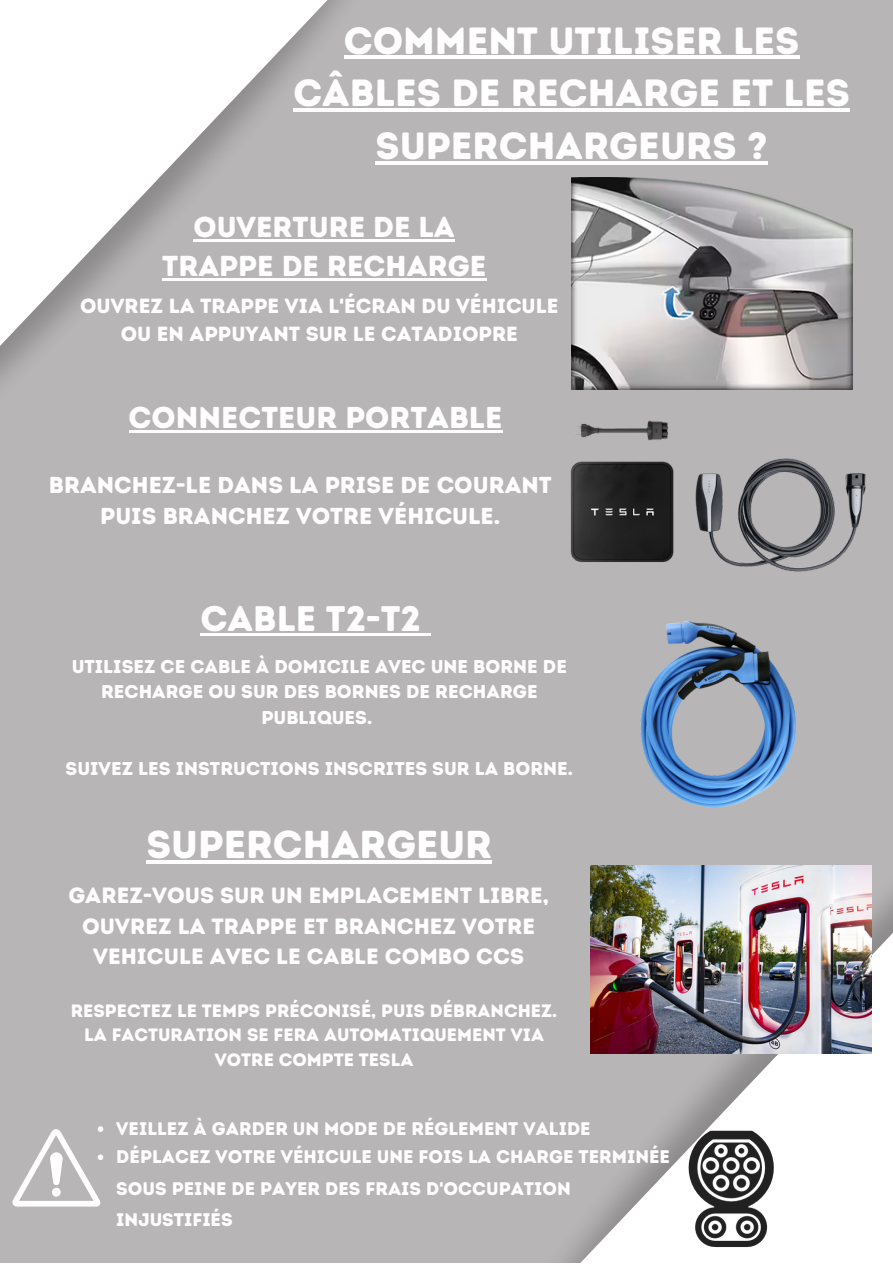
<style>
.page{position:relative;width:893px;height:1264px;background:#fff}
.page>*{position:absolute;margin:0;border:0;box-sizing:border-box;transform-origin:0 0}
.t1{font:38.85px "Intro Rust Base";color:#fff}
.t2{font:37.95px/52.7px "Intro Rust Base";color:#fff;text-align:center}
.t3{font:35.55px "Intro Rust Base";color:#fff}
.t4{font:30.15px "Intro Rust Base";color:#fff}
.t5{font:28.8px/39.2px "Intro Rust Base";color:#fff;text-align:center}
.t6{font:23.1px/31.7px "Intro Rust Base";color:#fff;text-align:center}
.t7{font:22.05px/30.5px "Intro Rust Base";color:#fff;text-align:center}
.t8{font:20.4px/28.2px "Intro Rust Base";color:#fff;text-align:center}
.t9{font:18.6px/25.5px "Intro Rust Base";color:#fff;text-align:center}
.t10{font:18.3px/28px "Intro Rust Base";color:#fff}
.t11{font:18px/24.6px "Intro Rust Base";color:#fff;text-align:center}
</style>
<div class="page">
<div style="left:0;top:0;width:892px;height:1262px;background:#b8b5b6"></div>
<svg style="left:0;top:0;width:444px;height:433px"></svg>
<svg style="left:463px;top:863px;width:429px;height:399px"></svg>
<img style="left:571px;top:178px;width:281px;height:211px">
<img style="left:570px;top:420px;width:296px;height:152px">
<img style="left:640px;top:621px;width:156px;height:187px">
<img style="left:590px;top:865px;width:281px;height:188px">
<img style="left:686px;top:1128px;width:89px;height:120px">
<hr style="left:344px;top:56px;width:455px;height:3px;background:#fff">
<hr style="left:293px;top:108px;width:556px;height:3px;background:#fff">
<hr style="left:375px;top:161px;width:392px;height:3px;background:#fff">
<hr style="left:128px;top:430px;width:374px;height:2px;background:#fff">
<hr style="left:200px;top:633px;width:221px;height:3px;background:#fff">
<svg style="left:421px;top:633px;width:9px;height:3px"></svg>
<hr style="left:193px;top:239px;width:262px;height:3px;background:#fff">
<hr style="left:162px;top:278px;width:324px;height:3px;background:#fff">
<hr style="left:146px;top:860px;width:346px;height:3px;background:#fff">
<svg style="left:12px;top:1126px;width:91px;height:80px"></svg>
<h2 class="t2" style="left:293px;top:14px;width:558px">COMMENT UTILISER LES<br>CÂBLES DE RECHARGE ET LES<br>SUPERCHARGEURS ?</h2>
<h3 class="t5" style="left:162px;top:207px;width:325px">OUVERTURE DE LA<br>TRAPPE DE RECHARGE</h3>
<p class="t8" style="left:80px;top:291px;width:480px">OUVREZ LA TRAPPE VIA L'ÉCRAN DU VÉHICULE<br>OU EN APPUYANT SUR LE CATADIOPRE</p>
<h3 class="t4" style="left:128px;top:399px;width:375px">CONNECTEUR PORTABLE</h3>
<p class="t6" style="left:49px;top:468px;width:504px">BRANCHEZ-LE DANS LA PRISE DE COURANT<br>PUIS BRANCHEZ VOTRE VÉHICULE.</p>
<h3 class="t3" style="left:200px;top:597px;width:222px">CABLE T2-T2</h3>
<p class="t9" style="left:72px;top:653px;width:497px">UTILISEZ CE CABLE À DOMICILE AVEC UNE BORNE DE<br>RECHARGE OU SUR DES BORNES DE RECHARGE<br>PUBLIQUES.</p>
<p class="t9" style="left:66px;top:755px;width:509px">SUIVEZ LES INSTRUCTIONS INSCRITES SUR LA BORNE.</p>
<h1 class="t1" style="left:146px;top:821px;width:347px">SUPERCHARGEUR</h1>
<p class="t7" style="left:68px;top:880px;width:482px">GAREZ-VOUS SUR UN EMPLACEMENT LIBRE,<br>OUVREZ LA TRAPPE ET BRANCHEZ VOTRE<br>VEHICULE AVEC LE CABLE COMBO CCS</p>
<p class="t11" style="left:71px;top:997px;width:488px">RESPECTEZ LE TEMPS PRÉCONISÉ, PUIS DÉBRANCHEZ.<br>LA FACTURATION SE FERA AUTOMATIQUEMENT VIA<br>VOTRE COMPTE TESLA</p>
<p class="t10" style="left:116px;top:1114px;width:555px">VEILLEZ À GARDER UN MODE DE RÉGLEMENT VALIDE<br>DÉPLACEZ VOTRE VÉHICULE UNE FOIS LA CHARGE TERMINÉE</p>
<p class="t10" style="left:116px;top:1172px;width:456px;line-height:31.5px">SOUS PEINE DE PAYER DES FRAIS D'OCCUPATION<br>INJUSTIFIÉS</p>
</div>
